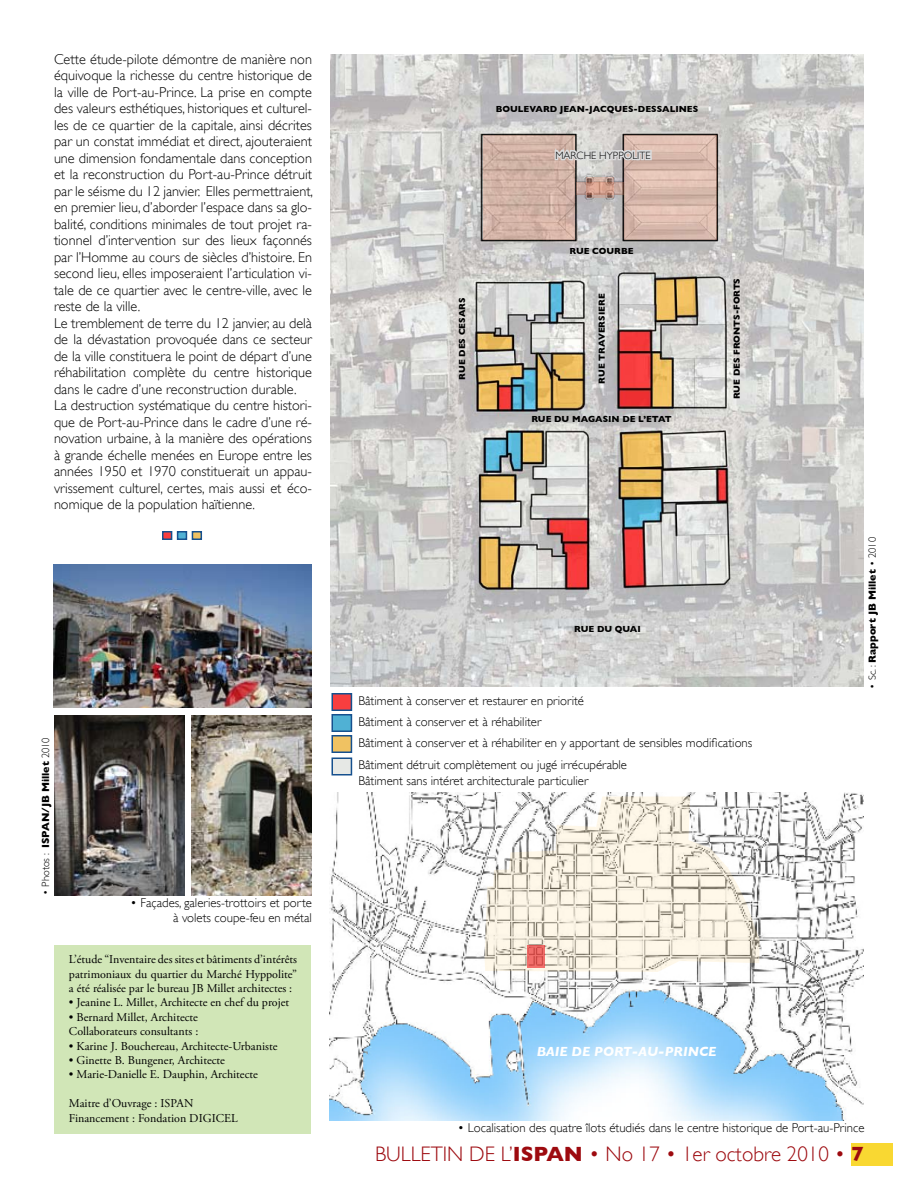
<style>
.page{position:relative;width:918px;height:1188px;background:#fff}
.page>*{position:absolute;margin:0;border:0;box-sizing:border-box;transform-origin:0 0}
.t1{font:300 21px "Gill Sans";color:#9d0a0f}
.t2{font:300 14.25px/16.5px "Gill Sans";color:#000}
.t3{font:italic 700 13.5px "Gill Sans";color:#fff}
.t4{font:300 12.75px/21px "Gill Sans";color:#000}
.t5{font:12px/14.4px "Adobe Garamond Pro";color:#000}
.t6{font:700 10.5px "Gill Sans";color:#000}
.t7{font:300 10.5px "Gill Sans";color:#000}
.t8{font:700 9px "Gill Sans";color:#000}
.s1{font-weight:300}
.s2{font-weight:700}
</style>
<div class="page">
<div style="left:851px;top:1143px;width:42px;height:22px;background:#f9d832"></div>
<img style="left:330px;top:792px;width:534px;height:328px">
<div style="left:55px;top:945px;width:256px;height:189px;background:#d1e6b7"></div>
<img style="left:330px;top:54px;width:534px;height:633px">
<div style="left:332px;top:694px;width:19px;height:16px;background:#f83e3f"></div>
<div style="left:332px;top:693px;width:20px;height:18px;border:2px solid #16508e"></div>
<div style="left:332px;top:715px;width:19px;height:16px;background:#50b1d4"></div>
<div style="left:332px;top:714px;width:20px;height:18px;border:2px solid #16508e"></div>
<div style="left:332px;top:736px;width:19px;height:16px;background:#f0c262"></div>
<div style="left:332px;top:735px;width:20px;height:18px;border:2px solid #16508e"></div>
<div style="left:332px;top:758px;width:19px;height:17px;background:#e6e8e5"></div>
<div style="left:332px;top:758px;width:20px;height:18px;border:2px solid #16508e"></div>
<img style="left:54px;top:564px;width:258px;height:144px">
<img style="left:192px;top:716px;width:120px;height:179px">
<img style="left:54px;top:716px;width:131px;height:180px">
<svg style="left:485px;top:796px;width:275px;height:176px;fill:#fbf5e7"></svg>
<svg style="left:527px;top:945px;width:18px;height:23px"></svg>
<div style="left:163px;top:532px;width:9px;height:7px;background:#f83e3f"></div>
<div style="left:162px;top:531px;width:10px;height:9px;border:2px solid #16508e"></div>
<div style="left:178px;top:532px;width:8px;height:7px;background:#50b1d4"></div>
<div style="left:177px;top:531px;width:10px;height:9px;border:2px solid #16508e"></div>
<div style="left:192px;top:532px;width:9px;height:7px;background:#f0c262"></div>
<div style="left:192px;top:531px;width:10px;height:9px;border:2px solid #16508e"></div>
<svg style="left:483px;top:135px;width:92px;height:104px;background:#d0b1a5"></svg>
<svg style="left:624px;top:135px;width:93px;height:104px;background:#d8b8ac"></svg>
<svg style="left:576px;top:182px;width:48px;height:12px"></svg>
<svg style="left:586px;top:177px;width:28px;height:21px"></svg>
<svg style="left:553px;top:144px;width:100px;height:19px;background:#d2cac6"></svg>
<p class="t2" style="left:54px;top:51px;width:261px">Cette étude-pilote démontre de manière non équivoque la richesse du centre historique de la ville de Port-au-Prince. La prise en compte des valeurs esthétiques, historiques et culturel&shy;les de ce quartier de la capitale, ainsi décrites par un constat immédiat et direct, ajouteraient une dimension fondamentale dans conception et la reconstruction du Port-au-Prince détruit par le séisme du 12 janvier. Elles permettraient, en premier lieu, d’aborder l’espace dans sa glo&shy;balité, conditions minimales de tout projet ra&shy;tionnel d’intervention sur des lieux façonnés par l’Homme au cours de siècles d’histoire. En second lieu, elles imposeraient l’articulation vi&shy;tale de ce quartier avec le centre-ville, avec le reste de la ville.<br>Le tremblement de terre du 12 janvier, au delà de la dévastation provoquée dans ce secteur de la ville constituera le point de départ d’une réhabilitation complète du centre historique dans le cadre d’une reconstruction durable.<br>La destruction systématique du centre histori&shy;que de Port-au-Prince dans le cadre d’une ré&shy;novation urbaine, à la manière des opérations à grande échelle menées en Europe entre les années 1950 et 1970 constituerait un appau&shy;vrissement culturel, certes, mais aussi et éco&shy;nomique de la population haïtienne.</p>
<p class="t6" style="left:39px;top:895px;width:159px;rotate:-90deg"><span class="s1">• Photos :</span> ISPAN/JB Millet <span class="s1">2010</span></p>
<p class="t4" style="left:130px;top:895px;width:183px;line-height:15.3px;text-align:right">• Façades, galeries-trottoirs et porte à volets coupe-feu en métal</p>
<p class="t5" style="left:69px;top:953px;width:230px;text-align:justify">L’étude “Inventaire des sites et bâtiments d’intérêts patrimoniaux du quartier du Marché Hyppolite” a été réalisée par le bureau JB Millet architectes :</p>
<p class="t5" style="left:69px;top:996px;width:222px">• Jeanine L. Millet, Architecte en chef du projet</p>
<p class="t5" style="left:69px;top:1010px;width:131px">• Bernard Millet, Architecte<br>Collaborateurs consultants :</p>
<p class="t5" style="left:69px;top:1039px;width:210px">• Karine J. Bouchereau, Architecte-Urbaniste</p>
<p class="t5" style="left:69px;top:1053px;width:158px">• Ginette B. Bungener, Architecte</p>
<p class="t5" style="left:69px;top:1068px;width:190px">• Marie-Danielle E. Dauphin, Architecte</p>
<p class="t5" style="left:69px;top:1097px;width:170px">Maitre d’Ouvrage : ISPAN<br>Financement : Fondation DIGICEL</p>
<p class="t8" style="left:496px;top:104px;width:204px">BOULEVARD JEAN-JACQUES-DESSALINES</p>
<p class="t7" style="left:555px;top:149px;width:97px">MARCHE HYPPOLITE</p>
<p class="t8" style="left:457px;top:380px;width:84px;rotate:-90deg">RUE DES CESARS</p>
<p class="t8" style="left:569px;top:246px;width:66px">RUE COURBE</p>
<p class="t8" style="left:596px;top:384px;width:91px;rotate:-90deg">RUE TRAVERSIERE</p>
<p class="t8" style="left:531px;top:414px;width:142px">RUE DU MAGASIN DE L’ETAT</p>
<p class="t8" style="left:731px;top:399px;width:123px;rotate:-90deg">RUE DES FRONTS-FORTS</p>
<p class="t8" style="left:574px;top:624px;width:68px">RUE DU QUAI</p>
<p class="t4" style="left:358px;top:690px;width:395px">Bâtiment à conserver et restaurer en priorité<br>Bâtiment à conserver et à réhabiliter<br>Bâtiment à conserver et à réhabiliter en y apportant de sensibles modifications</p>
<p class="t4" style="left:358px;top:757px;width:270px;line-height:15.3px">Bâtiment détruit complètement ou jugé irrécupérable<br>Bâtiment sans intéret architecturale particulier</p>
<p class="t3" style="left:537px;top:1044px;width:181px">BAIE DE PORT-AU-PRINCE</p>
<p class="t6" style="left:866px;top:688px;width:153px;rotate:-90deg"><span class="s1">• Sc. :</span> Rapport JB Millet <span class="s1">• 2010</span></p>
<p class="t4" style="left:458px;top:1118px;width:408px">• Localisation des quatre îlots étudiés dans le centre historique de Port-au-Prince</p>
<h1 class="t1" style="left:375px;top:1141px;width:472px">BULLETIN DE L’<span class="s2">ISPAN</span> • No 17 • 1er octobre 2010 •</h1>
</div>
